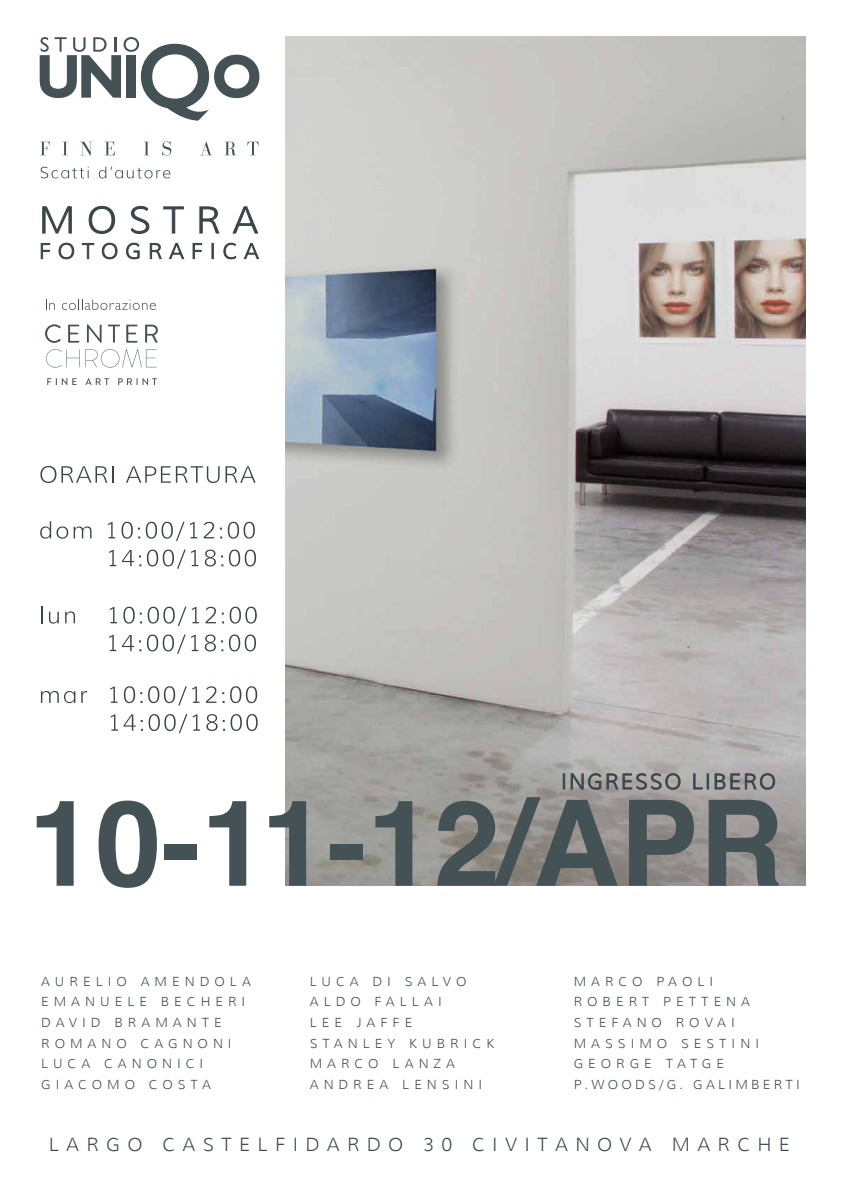
<style>
.page{position:relative;width:842px;height:1191px;background:#fff}
.page>*{position:absolute;margin:0;border:0;box-sizing:border-box;transform-origin:0 0}
.t1{font:300 21.3px "Muli";letter-spacing:.1em;color:#3a4549}
.t2{font:300 18.5px "Muli";letter-spacing:.4em;color:#3a4549}
.t3{font:300 12.7px/20.6px "Muli";letter-spacing:.4em;color:#3a4549}
</style>
<div class="page">
<img style="left:285px;top:37px;width:520px;height:848px">
<svg style="left:214px;top:55px;width:45px;height:43px"></svg>
<svg style="left:40px;top:37px;width:169px;height:84px"></svg>
<svg style="left:41px;top:142px;width:9px;height:13px"></svg>
<svg style="left:63px;top:142px;width:4px;height:13px"></svg>
<svg style="left:81px;top:142px;width:10px;height:13px"></svg>
<svg style="left:105px;top:142px;width:10px;height:13px"></svg>
<svg style="left:144px;top:142px;width:5px;height:13px"></svg>
<svg style="left:162px;top:141px;width:9px;height:15px"></svg>
<svg style="left:200px;top:141px;width:12px;height:14px"></svg>
<svg style="left:225px;top:142px;width:11px;height:13px"></svg>
<svg style="left:247px;top:142px;width:12px;height:13px"></svg>
<svg style="left:41px;top:167px;width:48px;height:11px"></svg>
<svg style="left:99px;top:166px;width:71px;height:12px"></svg>
<svg style="left:46px;top:299px;width:9px;height:11px"></svg>
<svg style="left:62px;top:299px;width:94px;height:11px"></svg>
<svg style="left:47px;top:378px;width:110px;height:7px"></svg>
<svg style="left:46px;top:349px;width:111px;height:19px"></svg>
<svg style="left:45px;top:324px;width:113px;height:19px"></svg>
<svg style="left:37px;top:801px;width:37px;height:84px"></svg>
<svg style="left:99px;top:800px;width:58px;height:88px"></svg>
<div style="left:164px;top:844px;width:33px;height:16px;background:#445255"></div>
<svg style="left:209px;top:801px;width:37px;height:84px"></svg>
<svg style="left:269px;top:801px;width:37px;height:84px"></svg>
<div style="left:330px;top:844px;width:33px;height:16px;background:#445255"></div>
<svg style="left:375px;top:801px;width:37px;height:84px;background:#6d7574"></svg>
<svg style="left:437px;top:797px;width:181px;height:88px;background:#6f7372"></svg>
<svg style="left:629px;top:799px;width:65px;height:86px;background:#666c6c"></svg>
<svg style="left:709px;top:799px;width:70px;height:86px;background:#646b6c"></svg>
<svg style="left:42px;top:205px;width:30px;height:29px"></svg>
<svg style="left:88px;top:205px;width:28px;height:29px"></svg>
<svg style="left:130px;top:205px;width:20px;height:29px"></svg>
<svg style="left:163px;top:206px;width:21px;height:28px"></svg>
<svg style="left:199px;top:206px;width:21px;height:28px"></svg>
<svg style="left:232px;top:206px;width:27px;height:28px"></svg>
<svg style="left:40px;top:243px;width:11px;height:16px"></svg>
<svg style="left:58px;top:242px;width:17px;height:18px"></svg>
<svg style="left:81px;top:243px;width:14px;height:16px"></svg>
<svg style="left:101px;top:242px;width:17px;height:18px"></svg>
<svg style="left:126px;top:242px;width:14px;height:18px"></svg>
<svg style="left:149px;top:242px;width:36px;height:18px"></svg>
<svg style="left:192px;top:243px;width:11px;height:16px"></svg>
<div style="left:211px;top:243px;width:3px;height:16px;background:#3a4549;border:1px solid #3a4549"></div>
<svg style="left:223px;top:242px;width:14px;height:18px"></svg>
<svg style="left:243px;top:242px;width:17px;height:18px"></svg>
<svg style="left:40px;top:466px;width:74px;height:17px"></svg>
<svg style="left:126px;top:466px;width:94px;height:17px"></svg>
<svg style="left:226px;top:466px;width:30px;height:17px"></svg>
<svg style="left:40px;top:521px;width:11px;height:17px"></svg>
<svg style="left:57px;top:526px;width:11px;height:12px"></svg>
<svg style="left:74px;top:526px;width:17px;height:12px"></svg>
<svg style="left:108px;top:522px;width:7px;height:16px"></svg>
<svg style="left:122px;top:522px;width:18px;height:16px"></svg>
<svg style="left:146px;top:522px;width:51px;height:19px"></svg>
<svg style="left:204px;top:522px;width:10px;height:16px"></svg>
<svg style="left:228px;top:522px;width:27px;height:16px"></svg>
<svg style="left:109px;top:550px;width:7px;height:16px"></svg>
<svg style="left:122px;top:550px;width:19px;height:16px"></svg>
<svg style="left:147px;top:549px;width:51px;height:20px"></svg>
<svg style="left:205px;top:549px;width:18px;height:17px"></svg>
<svg style="left:229px;top:549px;width:27px;height:17px"></svg>
<svg style="left:41px;top:606px;width:2px;height:17px"></svg>
<svg style="left:49px;top:611px;width:10px;height:12px"></svg>
<svg style="left:65px;top:611px;width:10px;height:12px"></svg>
<svg style="left:110px;top:607px;width:7px;height:16px"></svg>
<svg style="left:123px;top:606px;width:19px;height:17px"></svg>
<svg style="left:148px;top:606px;width:38px;height:20px"></svg>
<svg style="left:192px;top:607px;width:7px;height:16px"></svg>
<svg style="left:206px;top:607px;width:10px;height:16px"></svg>
<svg style="left:230px;top:606px;width:27px;height:17px"></svg>
<svg style="left:109px;top:635px;width:7px;height:16px"></svg>
<svg style="left:122px;top:635px;width:19px;height:16px"></svg>
<svg style="left:147px;top:634px;width:51px;height:19px"></svg>
<svg style="left:205px;top:634px;width:18px;height:17px"></svg>
<svg style="left:229px;top:634px;width:27px;height:17px"></svg>
<svg style="left:41px;top:691px;width:34px;height:12px"></svg>
<svg style="left:81px;top:691px;width:6px;height:12px"></svg>
<svg style="left:110px;top:686px;width:7px;height:17px"></svg>
<svg style="left:124px;top:686px;width:75px;height:19px"></svg>
<svg style="left:206px;top:686px;width:10px;height:17px"></svg>
<svg style="left:222px;top:686px;width:35px;height:17px"></svg>
<svg style="left:111px;top:714px;width:7px;height:16px"></svg>
<svg style="left:124px;top:714px;width:19px;height:17px"></svg>
<svg style="left:149px;top:714px;width:38px;height:19px"></svg>
<svg style="left:193px;top:714px;width:7px;height:16px"></svg>
<svg style="left:206px;top:714px;width:19px;height:17px"></svg>
<svg style="left:231px;top:714px;width:27px;height:17px"></svg>
<svg style="left:563px;top:772px;width:118px;height:19px;background:#8d8d8c"></svg>
<svg style="left:693px;top:772px;width:83px;height:18px"></svg>
<h1 class="t1" style="left:561px;top:768px;width:216px">INGRESSO LIBERO</h1>
<p class="t3" style="left:41px;top:971px;width:211px">AURELIO AMENDOLA<br>EMANUELE BECHERI</p>
<p class="t3" style="left:41px;top:1012px;width:192px">DAVID BRAMANTE<br>ROMANO CAGNONI<br>LUCA CANONICI<br>GIACOMO COSTA</p>
<p class="t3" style="left:310px;top:971px;width:158px">LUCA DI SALVO<br>ALDO FALLAI<br>LEE JAFFE</p>
<p class="t3" style="left:310px;top:1033px;width:186px">STANLEY KUBRICK<br>MARCO LANZA<br>ANDREA LENSINI</p>
<p class="t3" style="left:574px;top:971px;width:228px">MARCO PAOLI<br>ROBERT PETTENA<br>STEFANO ROVAI<br>MASSIMO SESTINI<br>GEORGE TATGE<br>P.WOODS/G. GALIMBERTI</p>
<h2 class="t2" style="left:49px;top:1133px;width:742px">LARGO CASTELFIDARDO 30 CIVITANOVA MARCHE</h2>
</div>
